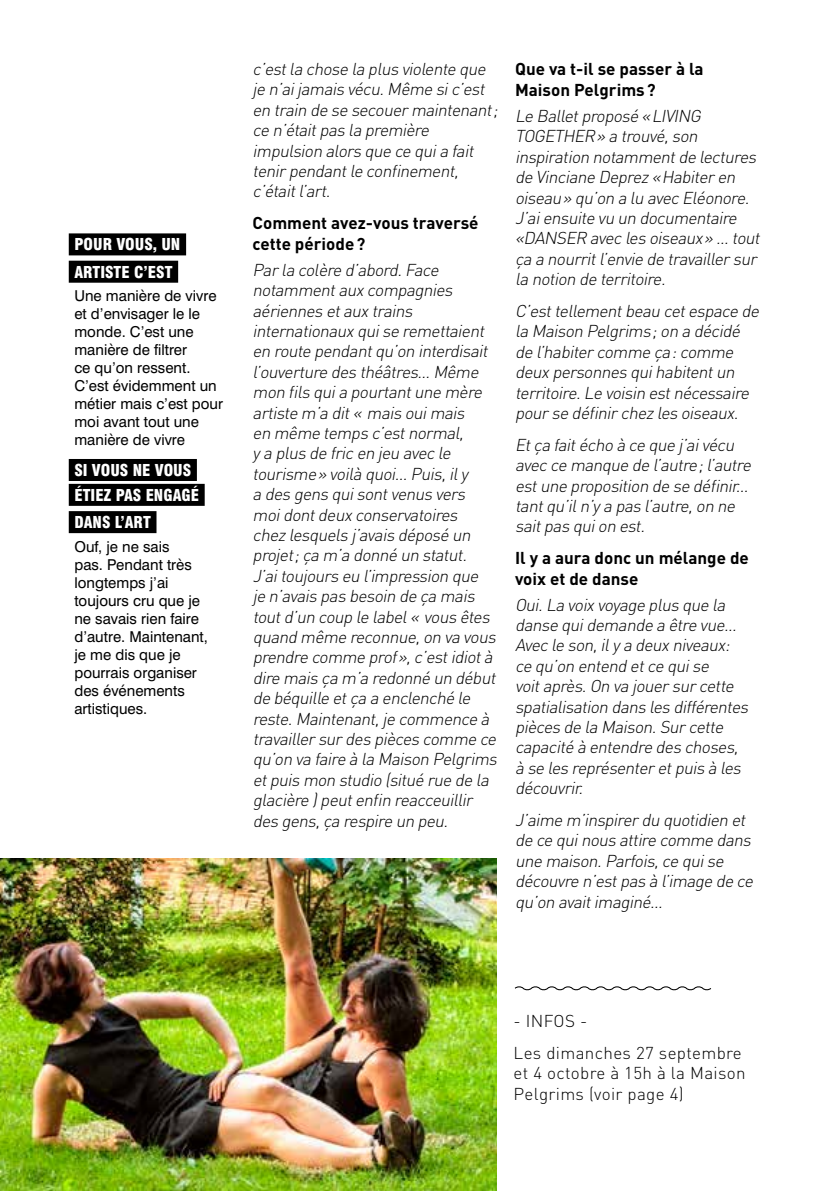
<style>
.page{position:relative;width:840px;height:1191px;background:#fff}
.page>*{position:absolute;margin:0;border:0;box-sizing:border-box;transform-origin:0 0}
.t1{font:italic 300 17px/20.4px "DIN";letter-spacing:-.03em;color:#000}
.t2{font:700 17px/20.4px "DIN";color:#000}
.t3{font:300 17px/31.8px "DIN";letter-spacing:.02em;color:#000}
.t4{font:900 condensed 16px/27.2px "Swiss 721 BT";color:#fff}
.t5{font:15px/18px "Swiss 721 BT";color:#000}
</style>
<div class="page">
<div style="left:69px;top:233px;width:117px;height:22px;background:#000"></div>
<div style="left:69px;top:261px;width:109px;height:22px;background:#000"></div>
<div style="left:69px;top:459px;width:128px;height:22px;background:#000"></div>
<div style="left:69px;top:484px;width:135px;height:22px;background:#000"></div>
<div style="left:69px;top:511px;width:87px;height:22px;background:#000"></div>
<img style="left:0;top:859px;width:496px;height:332px">
<svg style="left:514px;top:986px;width:198px;height:5px"></svg>
<p class="t4" style="left:74px;top:231px;width:107px">POUR VOUS, UN<br>ARTISTE C’EST</p>
<p class="t5" style="left:74px;top:287px;width:150px">Une manière de vivre et d’envisager le le monde. C’est une manière de filtrer<br>ce qu’on ressent.<br>C’est évidemment un métier mais c’est pour moi avant tout une manière de vivre</p>
<p class="t4" style="left:74px;top:458px;width:126px;line-height:24.8px">SI VOUS NE VOUS<br>ÉTIEZ PAS ENGAGÉ</p>
<p class="t4" style="left:74px;top:509px;width:78px">DANS L’ART</p>
<p class="t5" style="left:74px;top:537px;width:135px">Ouf, je ne sais<br>pas. Pendant très longtemps j’ai toujours cru que je ne savais rien faire d’autre. Maintenant, je me dis que je pourrais organiser des événements artistiques.</p>
<p class="t1" style="left:252px;top:59px;width:250px">c’estla chose la plus violente que je n’aijamais vécu.Même sic’est en train de se secouermaintenant; ce n’étaitpas la première impulsion alors que ce quia fait tenirpendantle confinement, c’étaitl’art.</p>
<p class="t2" style="left:252px;top:212px;width:227px">Comment avez-vous traversé cette période?</p>
<p class="t1" style="left:252px;top:259px;width:249px">Parla colère d’abord.Face notammentauxcompagnies aériennes etauxtrains internationauxquise remettaient en route pendantqu’on interdisait l’ouverture des théâtres...Même mon fils quia pourtantune mère artiste m’a dit« mais ouimais<br>en même temps c’estnormal,<br>ya plus de fric en jeu avec le tourisme» voilà quoi...Puis,ily<br>a des gens quisontvenus vers moidontdeuxconservatoires chezlesquels j ’avais déposé un projet;ça m’a donné un statut.<br>J’aitoujours eu l’impression que je n’avais pas besoin de ça mais toutd’un coup le label« vous êtes quand même reconnue,on va vous prendre comme prof»,c’estidiotà dire mais ça m’a redonné un début de béquille etça a enclenché le reste.Maintenant,je commence à travaillersurdes pièces comme ce qu’on va faire à la Maison Pelgrims etpuis mon studio (situé rue de la glacière )peutenfin reacceuillir des gens,ça respire un peu.</p>
<p class="t2" style="left:514px;top:58px;width:190px">Que va t-il se passer à la<br>Maison Pelgrims?</p>
<p class="t1" style="left:514px;top:105px;width:249px">Le Balletproposé «LIVING<br>TOGETHER» a trouvé,son inspiration notammentde lectures de Vinciane Deprez«Habiteren oiseau» qu’on a lu avec Eléonore.<br>J’aiensuite vu un documentaire «DANSER avec les oiseaux» ...tout ça a nourritl’envie de travaillersur la notion de territoire.</p>
<p class="t1" style="left:515px;top:300px;width:249px">C’esttellementbeau cetespace de la Maison Pelgrims;on a décidé de l’habitercomme ça:comme deuxpersonnes quihabitentun territoire.Le voisin estnécessaire pourse définirchezles oiseaux.</p>
<p class="t1" style="left:515px;top:434px;width:241px">Etça faitécho à ce que j ’aivécu avec ce manque de l’autre;l’autre estune proposition de se définir... tantqu’iln’ya pas l’autre,on ne saitpas quion est.</p>
<p class="t2" style="left:514px;top:547px;width:235px">Il y a aura donc un mélange de voix et de danse</p>
<p class="t1" style="left:514px;top:594px;width:238px">Oui.La voixvoyage plus que la danse quidemande a être vue...<br>Avec le son,ilya deuxniveaux: ce qu’on entend etce quise voitaprès.On va jouersurcette spatialisation dans les différentes pièces de la Maison.Surcette capacité à entendre des choses, à se les représenteretpuis à les découvrir.</p>
<p class="t1" style="left:515px;top:809px;width:243px">J’aime m’inspirerdu quotidien et de ce quinous attire comme dans une maison.Parfois,ce quise découvre n’estpas à l’image de ce qu’on avaitimaginé...</p>
<p class="t3" style="left:513px;top:1005px;width:229px">- INFOS -<br>Les dimanches 27 septembre</p>
<p class="t3" style="left:513px;top:1062px;width:233px;line-height:20.4px">et 4 octobre à 15h à la Maison<br>Pelgrims (voir page 4)</p>
</div>
